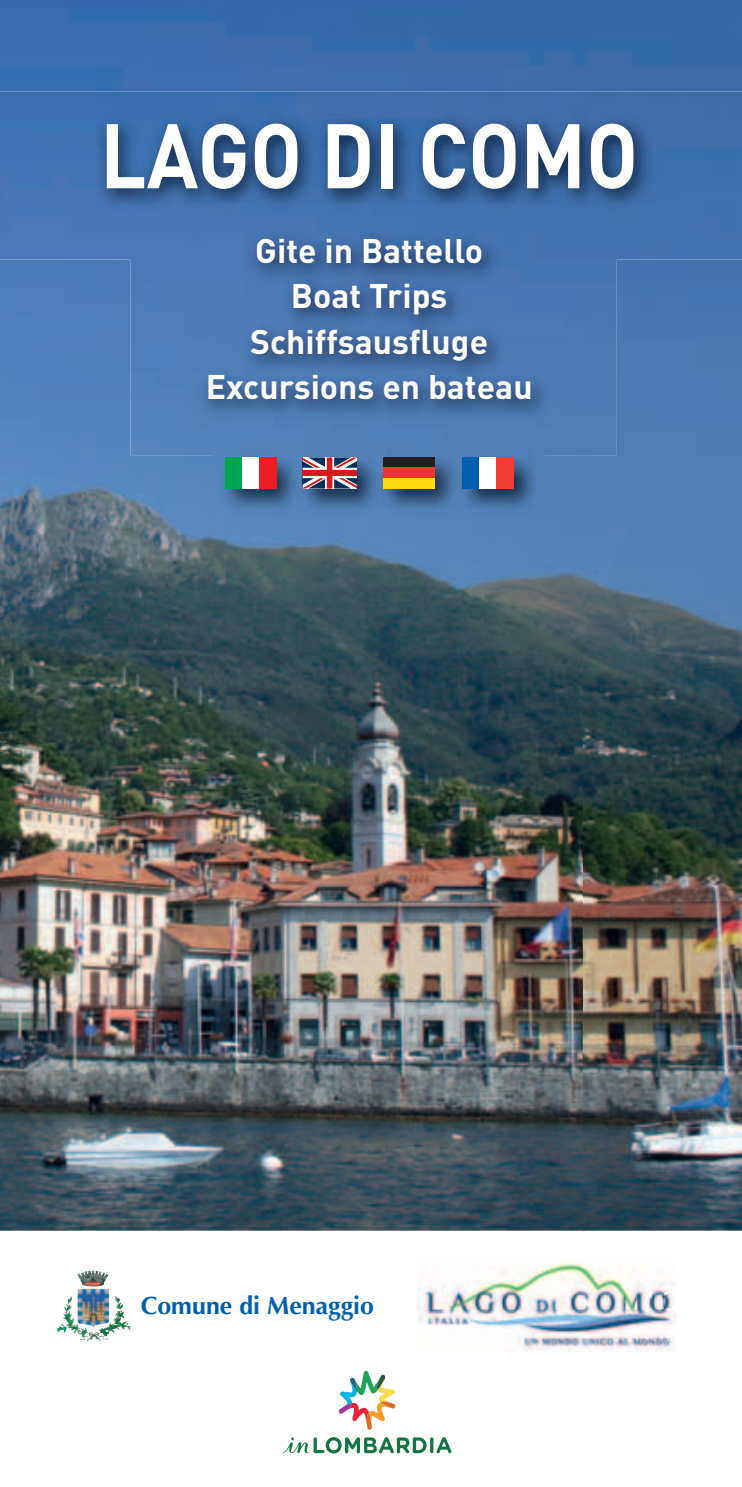
<style>
.page{position:relative;width:742px;height:1487px;background:#fff}
.page>*{position:absolute;margin:0;border:0;box-sizing:border-box;transform-origin:0 0}
.t1{font:700 90px "DIN";color:#fff;scale:.9 1}
.t2{font:700 33.75px/45.5px "DIN";color:#fff;text-align:center}
.t3{font:700 25px "Optima";color:#0160ae}
</style>
<div class="page">
<img style="left:0;top:649px;width:583px;height:581px">
<img style="left:583px;top:259px;width:159px;height:971px">
<img style="left:0;top:399px;width:239px;height:250px">
<img style="left:239px;top:482px;width:346px;height:167px">
<img style="left:545px;top:455px;width:40px;height:27px">
<div style="left:0;top:259px;width:131px;height:140px;background:#4f7ebd"></div>
<div style="left:0;top:0;width:742px;height:91px;background:#396cab"></div>
<img style="left:87px;top:1286px;width:13px;height:1px">
<img style="left:417px;top:1262px;width:259px;height:89px">
<svg style="left:629px;top:1335px;width:47px;height:6px"></svg>
<img style="left:661px;top:1291px;width:15px;height:19px">
<img style="left:643px;top:1291px;width:11px;height:19px">
<svg style="left:635px;top:1294px;width:1px;height:15px"></svg>
<hr style="left:430px;top:1437px;width:3px;height:16px;background:#127641;border-radius:2px">
<svg style="left:436px;top:1437px;width:15px;height:16px"></svg>
<svg style="left:282px;top:1437px;width:144px;height:16px"></svg>
<svg style="left:338px;top:1370px;width:57px;height:59px"></svg>
<img style="left:0;top:91px;width:742px;height:168px">
<img style="left:131px;top:216px;width:486px;height:239px">
<img style="left:213px;top:446px;width:332px;height:75px">
<div style="left:225px;top:457px;width:17px;height:31px;background:#00a54f"></div>
<div style="left:242px;top:457px;width:17px;height:31px;background:#fff"></div>
<div style="left:259px;top:457px;width:17px;height:31px;background:#ee1d23"></div>
<svg style="left:303px;top:457px;width:53px;height:31px"></svg>
<div style="left:383px;top:457px;width:51px;height:11px;background:#231f20"></div>
<div style="left:383px;top:468px;width:51px;height:10px;background:#ee3529"></div>
<div style="left:383px;top:478px;width:51px;height:10px;background:#ffdb0f"></div>
<div style="left:462px;top:457px;width:17px;height:31px;background:#0160ae"></div>
<div style="left:479px;top:457px;width:17px;height:31px;background:#fff"></div>
<div style="left:496px;top:457px;width:17px;height:31px;background:#ee3e34"></div>
<h1 class="t1" style="left:100px;top:104px;width:599px">LAGO DI COMO</h1>
<p class="t2" style="left:206px;top:228px;width:328px">Gite in Battello<br>Boat Trips<br>Schiffsausfluge<br>Excursions en bateau</p>
<p class="t3" style="left:141px;top:1295px;width:235px">Comune di Menaggio</p>
</div>
